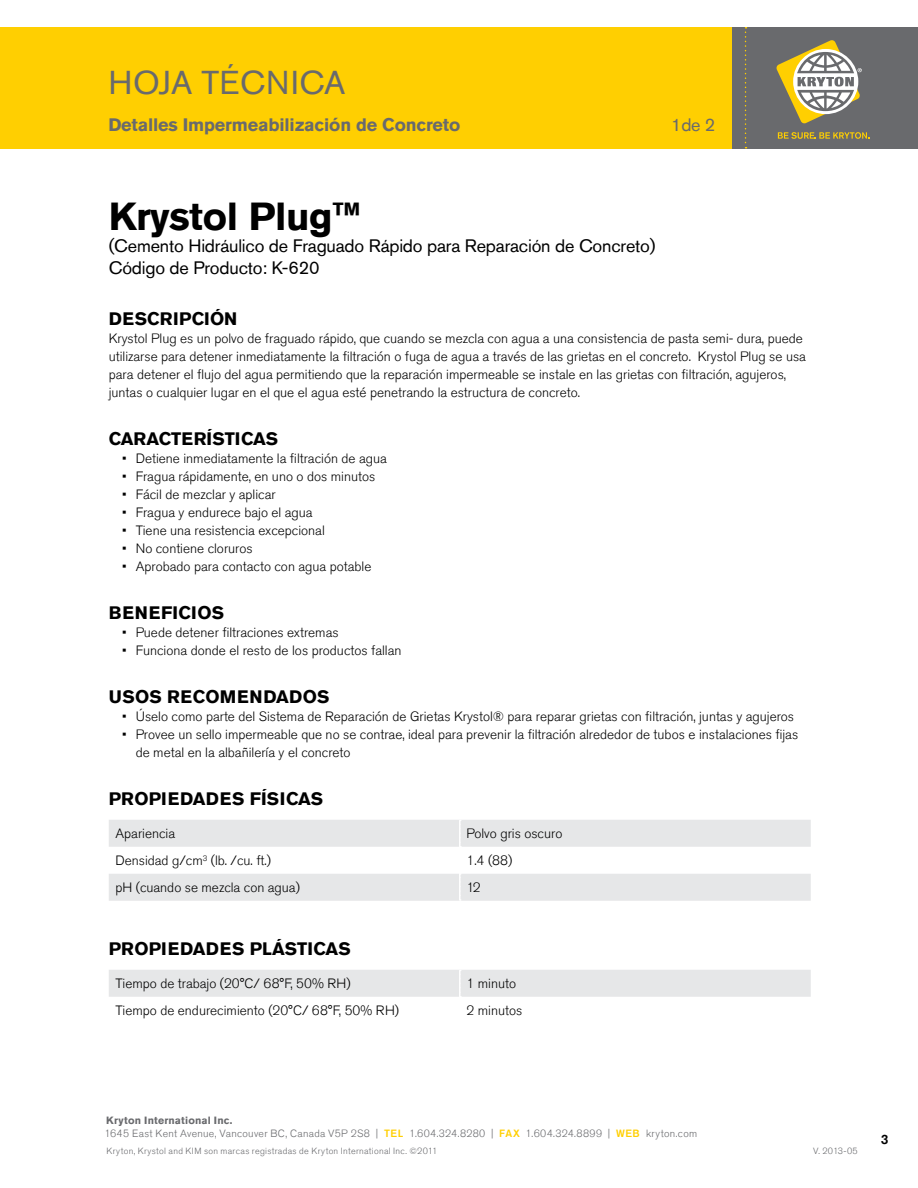
<style>
.page{position:relative;width:918px;height:1188px;background:#fff}
.page>*{position:absolute;margin:0;border:0;box-sizing:border-box;transform-origin:0 0}
.t1{font:700 39px "Akzidenz Grotesk Std";letter-spacing:-.01em;color:#000}
.t2{font:33px "Akzidenz Grotesk Std";letter-spacing:.025em;color:#696a6d}
.t3{font:18px/21.6px "Akzidenz Grotesk Std";letter-spacing:-.01em;color:#000}
.t4{font:700 18px "Akzidenz Grotesk Std";letter-spacing:.005em;color:#000}
.t5{font:700 18px "Akzidenz Grotesk Std";letter-spacing:-.01em;color:#696a6d}
.t6{font:700 18px "Akzidenz Grotesk Std";letter-spacing:.025em;color:#000}
.t7{font:18px "Akzidenz Grotesk Std";color:#696a6d}
.t8{font:300 13.5px/18px "Akzidenz Grotesk Std";color:#000}
.t9{font:500 13.5px "Akzidenz Grotesk Std";color:#000}
.t10{font:300 10.5px/12.9px "Akzidenz Grotesk Std";letter-spacing:.03em;color:#696a6d}
.t11{font:300 9px "Akzidenz Grotesk Std";letter-spacing:.035em;color:#696a6d}
.s1{font-weight:700}
.s2{font-weight:500;color:#ffcf01}
</style>
<div class="page">
<div style="left:0;top:27px;width:918px;height:122px;background:#ffcf01"></div>
<div style="left:732px;top:27px;width:186px;height:122px;background:#696a6d"></div>
<svg style="left:745px;top:27px;width:2px;height:121px"></svg>
<svg style="left:778px;top:132px;width:91px;height:7px"></svg>
<svg style="left:776px;top:40px;width:86px;height:84px"></svg>
<svg style="left:109px;top:820px;width:702px;height:81px"></svg>
<div style="left:109px;top:970px;width:702px;height:27px;background:#e6e7e8"></div>
<h2 class="t2" style="left:108px;top:63px;width:239px">Hoja Técnica</h2>
<h3 class="t5" style="left:108px;top:114px;width:353px">Detalles Impermeabilización de Concreto</h3>
<h3 class="t7" style="left:671px;top:114px;width:45px">1de 2</h3>
<h1 class="t1" style="left:109px;top:194px;width:254px">Krystol Plug™</h1>
<h3 class="t3" style="left:109px;top:235px;width:548px">(Cemento Hidráulico de Fraguado Rápido para Reparación de Concreto)<br>Código de Producto: K-620</h3>
<h3 class="t4" style="left:109px;top:308px;width:130px">DESCRIPCIÓN</h3>
<p class="t8" style="left:109px;top:329px;width:699px">Krystol Plug es un polvo de fraguado rápido, que cuando se mezcla con agua a una consistencia de pasta semi- dura, puede utilizarse para detener inmediatamente la filtración o fuga de agua a través de las grietas en el concreto. Krystol Plug se usa para detener el flujo del agua permitiendo que la reparación impermeable se instale en las grietas con filtración, agujeros, juntas o cualquier lugar en el que el agua esté penetrando la estructura de concreto.</p>
<h3 class="t4" style="left:109px;top:428px;width:171px">CARACTERÍSTICAS</h3>
<p class="t8" style="left:122px;top:449px;width:266px">• Detiene inmediatamente la filtración de agua</p>
<p class="t8" style="left:122px;top:467px;width:254px">• Fragua rápidamente, en uno o dos minutos</p>
<p class="t8" style="left:122px;top:485px;width:155px">• Fácil de mezclar y aplicar</p>
<p class="t8" style="left:122px;top:503px;width:192px">• Fragua y endurece bajo el agua</p>
<p class="t8" style="left:122px;top:521px;width:204px">• Tiene una resistencia excepcional</p>
<p class="t8" style="left:122px;top:539px;width:132px">• No contiene cloruros</p>
<p class="t8" style="left:122px;top:557px;width:251px">• Aprobado para contacto con agua potable</p>
<h3 class="t6" style="left:109px;top:602px;width:117px">BENEFICIOS</h3>
<p class="t8" style="left:122px;top:623px;width:218px">• Puede detener filtraciones extremas</p>
<p class="t8" style="left:122px;top:641px;width:281px">• Funciona donde el resto de los productos fallan</p>
<h3 class="t6" style="left:109px;top:686px;width:222px">USOS RECOMENDADOS</h3>
<p class="t8" style="left:122px;top:707px;width:673px">• Úselo como parte del Sistema de Reparación de Grietas Krystol® para reparar grietas con filtración, juntas y agujeros</p>
<p class="t8" style="left:136px;top:725px;width:664px;text-indent:-14px">• Provee un sello impermeable que no se contrae, ideal para prevenir la filtración alrededor de tubos e instalaciones fijas de metal en la albañilería y el concreto</p>
<h3 class="t4" style="left:109px;top:788px;width:216px">PROPIEDADES FÍSICAS</h3>
<p class="t8" style="left:116px;top:825px;width:61px">Apariencia</p>
<p class="t8" style="left:467px;top:825px;width:97px">Polvo gris oscuro</p>
<p class="t8" style="left:116px;top:852px;width:157px">Densidad g/cm<sup>3</sup> (lb. /cu. ft.)</p>
<p class="t8" style="left:467px;top:852px;width:47px">1.4 (88)</p>
<p class="t8" style="left:116px;top:879px;width:186px">pH (cuando se mezcla con agua)</p>
<p class="t8" style="left:467px;top:879px;width:16px">12</p>
<h3 class="t4" style="left:109px;top:938px;width:243px">PROPIEDADES PLÁSTICAS</h3>
<p class="t8" style="left:116px;top:975px;width:237px">Tiempo de trabajo (20°C/ 68°F, 50% RH)</p>
<p class="t8" style="left:467px;top:975px;width:51px">1 minuto</p>
<p class="t8" style="left:116px;top:1002px;width:285px">Tiempo de endurecimiento (20°C/ 68°F, 50% RH)</p>
<p class="t8" style="left:467px;top:1002px;width:57px">2 minutos</p>
<p class="t10" style="left:104px;top:1114px;width:594px"><span class="s1">Kryton International Inc.<br></span>1645 East Kent Avenue, Vancouver BC, Canada V5P 2S8 | <span class="s2">TEL</span> 1.604.324.8280 | <span class="s2">FAX</span> 1.604.324.8899 | <span class="s2">WEB</span> kryton.com</p>
<p class="t11" style="left:107px;top:1145px;width:332px">Kryton, Krystol and KIM son marcas registradas de Kryton International Inc. ©2011</p>
<p class="t11" style="left:813px;top:1145px;width:46px">V. 2013-05</p>
<p class="t9" style="left:881px;top:1131px;width:9px">3</p>
</div>
